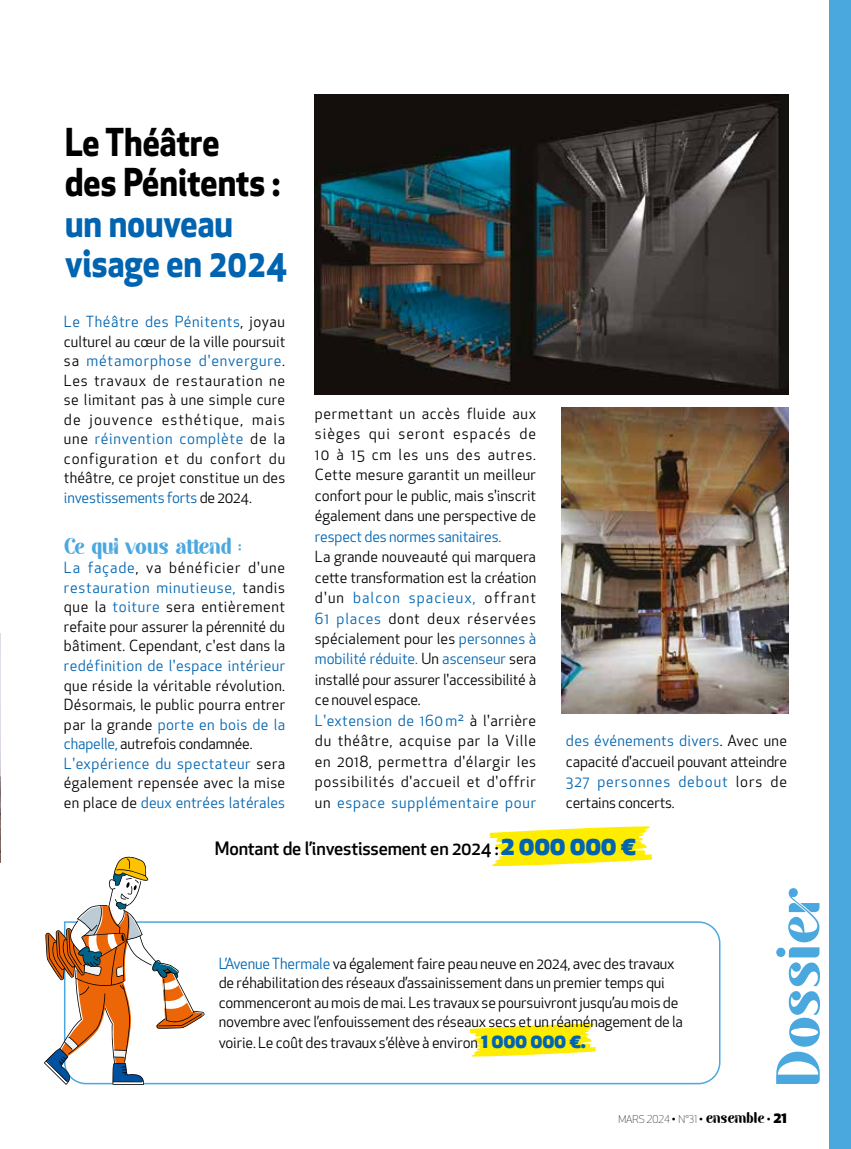
<style>
.page{position:relative;width:851px;height:1149px;background:#fff}
.page>*{position:absolute;margin:0;border:0;box-sizing:border-box;transform-origin:0 0}
.t1{font:60.45px "Autolinker";color:#4ba8df}
.t2{font:700 37.5px/40.5px "Apex New";color:#000;scale:.9 1}
.t3{font:700 37.5px/40.5px "Apex New";color:#0064b0;scale:.9 1}
.t4{font:22.5px "Autolinker";letter-spacing:-.04em;color:#4ba8df}
.t5{font:500 18px "Apex New";letter-spacing:-.01em;color:#000}
.t6{font:15px/19.5px "Apex New";letter-spacing:-.005em;color:#000;text-align:justify}
.t7{font:15px/20.4px "Apex New";letter-spacing:.025em;color:#000}
.t8{font:15px/19.5px "Apex New";letter-spacing:.02em;color:#000}
.t9{font:15px "Apex New";letter-spacing:.025em;color:#0064b0}
.t10{font:15px "Apex New";letter-spacing:-.01em;color:#0064b0}
.t11{font:300 10.5px "Apex New";color:#000}
.s1{color:#0064b0}
.s2{font-weight:800;font-size:25.5px;color:#0064b0}
.s3{font-weight:800;font-size:19.5px;color:#0064b0}
.s4{font-family:"Autolinker";font-weight:400;font-size:15px}
.s5{font-weight:800;font-size:15px}
</style>
<div class="page">
<svg style="left:489px;top:826px;width:164px;height:39px"></svg>
<div style="left:829px;top:0;width:21px;height:1148px;background:#4ba8df"></div>
<img style="left:0;top:633px;width:1px;height:229px">
<img style="left:315px;top:94px;width:473px;height:300px">
<img style="left:561px;top:407px;width:227px;height:306px">
<svg style="left:205px;top:921px;width:516px;height:163px"></svg>
<svg style="left:44px;top:856px;width:161px;height:228px"></svg>
<h2 class="t2" style="left:65px;top:120px;width:240px">Le Théâtre des Pénitents :</h2>
<h2 class="t3" style="left:65px;top:201px;width:248px">un nouveau visage en 2024</h2>
<p class="t6" style="left:64px;top:312px;width:223px"><span class="s1">Le Théâtre des Pénitents</span>, joyau culturel au cœur de la ville poursuit sa <span class="s1">métamorphose d'envergure</span>.<br>Les travaux de restauration ne se limitant pas à une simple cure de jouvence esthétique, mais une <span class="s1">réinvention complète</span> de la configuration et du confort du théâtre, ce projet constitue un des <span class="s1">investissements forts</span> de 2024.</p>
<h3 class="t4" style="left:64px;top:532px;width:180px">Ce qui vous attend :</h3>
<p class="t6" style="left:64px;top:558px;width:223px"><span class="s1">La façade</span>, va bénéficier d'une <span class="s1">restauration minutieuse,</span> tandis que la <span class="s1">toiture</span> sera entièrement refaite pour assurer la pérennité du bâtiment. Cependant, c'est dans la</p>
<p class="t9" style="left:64px;top:655px;width:223px">redéfinition de l'espace intérieur</p>
<p class="t8" style="left:64px;top:675px;width:223px">que réside la véritable révolution.<br>Désormais, le public pourra entrer par la grande <span class="s1">porte en bois de la chapelle,</span> autrefois condamnée.<br><span class="s1">L'expérience du spectateur</span> sera également repensée avec la mise en place de <span class="s1">deux entrées latérales</span></p>
<p class="t6" style="left:315px;top:403px;width:223px;line-height:20.4px">permettant un accès fluide aux sièges qui seront espacés de 10 à 15 cm les uns des autres.<br>Cette mesure garantit un meilleur confort pour le public, mais s'inscrit également dans une perspective de</p>
<p class="t10" style="left:315px;top:526px;width:188px">respect des normes sanitaires.</p>
<p class="t7" style="left:315px;top:546px;width:223px">La grande nouveauté qui marquera cette transformation est la création d'un <span class="s1">balcon spacieux,</span> offrant<br><span class="s1">61 places</span> dont deux réservées spécialement pour les <span class="s1">personnes à mobilité réduite.</span> Un <span class="s1">ascenseur</span> sera installé pour assurer l'accessibilité à ce nouvel espace.<br><span class="s1">L'extension de 160 m²</span> à l'arrière du théâtre, acquise par la Ville en 2018, permettra d'élargir les possibilités d'accueil et d'offrir un <span class="s1">espace supplémentaire pour</span></p>
<p class="t6" style="left:566px;top:730px;width:223px;line-height:20.5px"><span class="s1">des événements divers</span>. Avec une capacité d'accueil pouvant atteindre <span class="s1">327 personnes debout</span> lors de certains concerts.</p>
<p class="t5" style="left:215px;top:836px;width:422px">Montant de l’investissement en 2024 :<span class="s2">2 000 000 €</span></p>
<p class="t6" style="left:219px;top:953px;width:465px;text-align:left"><span class="s1">L’Avenue Thermale</span> va également faire peau neuve en 2024, avec des travaux de réhabilitation des réseaux d’assainissement dans un premier temps qui commenceront au mois de mai. Les travaux se poursuivront jusqu’au mois de novembre avec l’enfouissement des réseaux secs et un réaménagement de la</p>
<p class="t6" style="left:219px;top:1032px;width:369px">voirie. Le coût des travaux s’élève à environ <span class="s3">1 000 000 €.</span></p>
<h1 class="t1" style="left:763px;top:1086px;width:200px;rotate:-90deg">Dossier</h1>
<p class="t11" style="left:618px;top:1112px;width:170px">MARS 2024 • N°31 • <span class="s4">ensemble</span> • <span class="s5">21</span></p>
</div>
